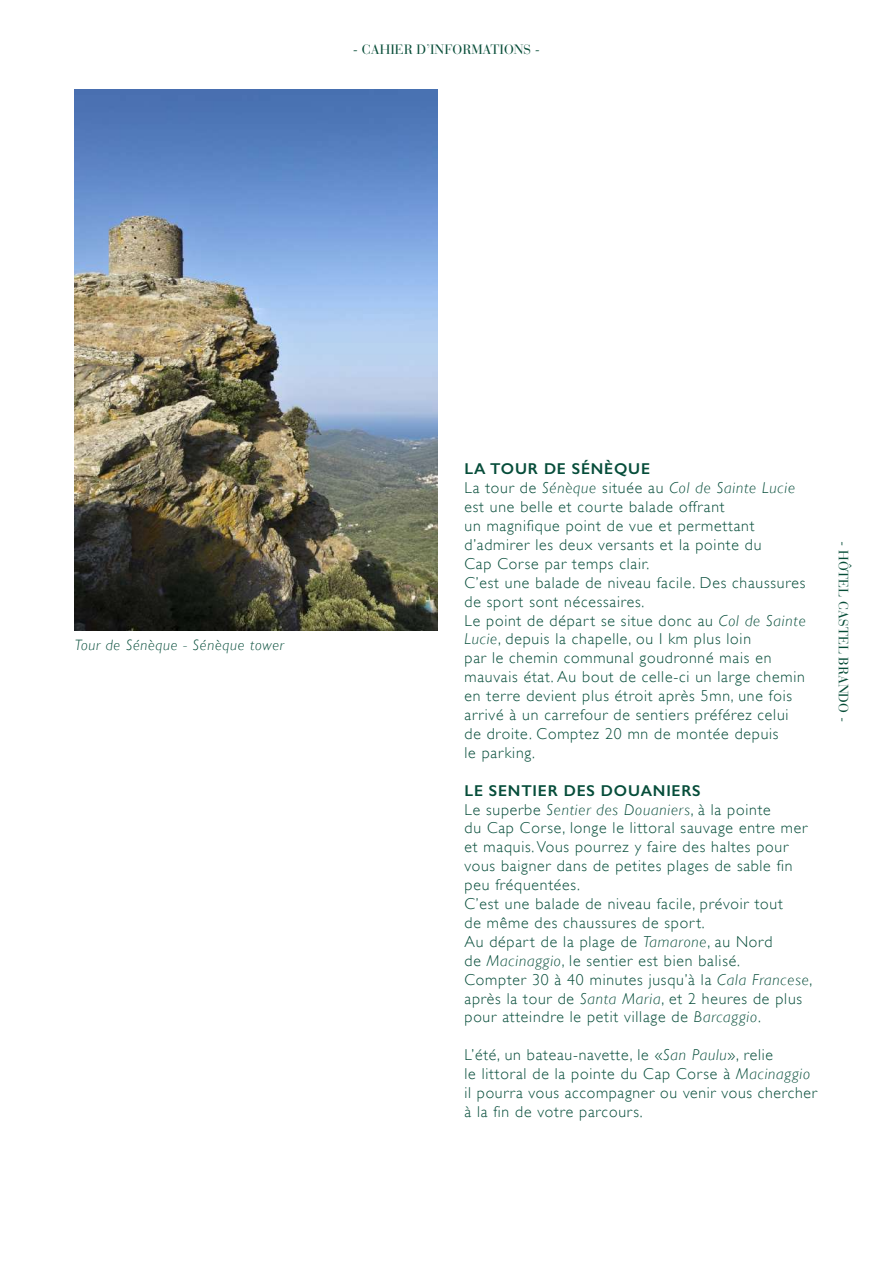
<style>
.page{position:relative;width:893px;height:1263px;background:#fff}
.page>*{position:absolute;margin:0;border:0;box-sizing:border-box;transform-origin:0 0}
.t1{font:300 15.75px/18.9px "Gill Sans";letter-spacing:.05em;color:#064d3a}
.t2{font:italic 300 15px "Gill Sans";letter-spacing:.05em;color:#064d3a}
.t3{font:13.5px "Bauer Bodoni";color:#074d38}
.s1{font-weight:600}
.s2{font-style:italic}
</style>
<div class="page">
<img style="left:75px;top:89px;width:362px;height:542px">
<p class="t3" style="left:353px;top:41px;width:189px">- CAHIER D’INFORMATIONS -</p>
<p class="t2" style="left:75px;top:637px;width:211px">Tour de Sénèque - Sénèque tower</p>
<p class="t1" style="left:464px;top:460px;width:343px"><span class="s1">LA TOUR DE SÉNÈQUE<br></span>La tour de <span class="s2">Sénèque</span> située au <span class="s2">Col de Sainte Lucie </span>est une belle et courte balade offrant<br>un magnifique point de vue et permettant d’admirer les deux versants et la pointe du<br>Cap Corse par temps clair.<br>C’est une balade de niveau facile. Des chaussures de sport sont nécessaires.<br>Le point de départ se situe donc au <span class="s2">Col de Sainte Lucie</span>, depuis la chapelle, ou I km plus loin<br>par le chemin communal goudronné mais en mauvais état. Au bout de celle-ci un large chemin en terre devient plus étroit après 5mn, une fois arrivé à un carrefour de sentiers préférez celui de droite. Comptez 20 mn de montée depuis<br>le parking.</p>
<p class="t1" style="left:464px;top:781px;width:349px"><span class="s1">LE SENTIER DES DOUANIERS<br></span>Le superbe <span class="s2">Sentier des Douaniers</span>, à la pointe<br>du Cap Corse, longe le littoral sauvage entre mer et maquis. Vous pourrez y faire des haltes pour vous baigner dans de petites plages de sable fin peu fréquentées.<br>C’est une balade de niveau facile, prévoir tout<br>de même des chaussures de sport.<br>Au départ de la plage de <span class="s2">Tamarone</span>, au Nord<br>de <span class="s2">Macinaggio</span>, le sentier est bien balisé.<br>Compter 30 à 40 minutes jusqu’à la <span class="s2">Cala Francese</span>, après la tour de <span class="s2">Santa Maria</span>, et 2 heures de plus pour atteindre le petit village de <span class="s2">Barcaggio</span>.</p>
<p class="t1" style="left:464px;top:1045px;width:354px">L’été, un bateau-navette, le «<span class="s2">San Paulu</span>», relie<br>le littoral de la pointe du Cap Corse à <span class="s2">Macinaggio </span>il pourra vous accompagner ou venir vous chercher à la fin de votre parcours.</p>
<p class="t3" style="left:852px;top:541px;width:182px;rotate:90deg">- HÔTEL CASTEL BRANDO -</p>
</div>
